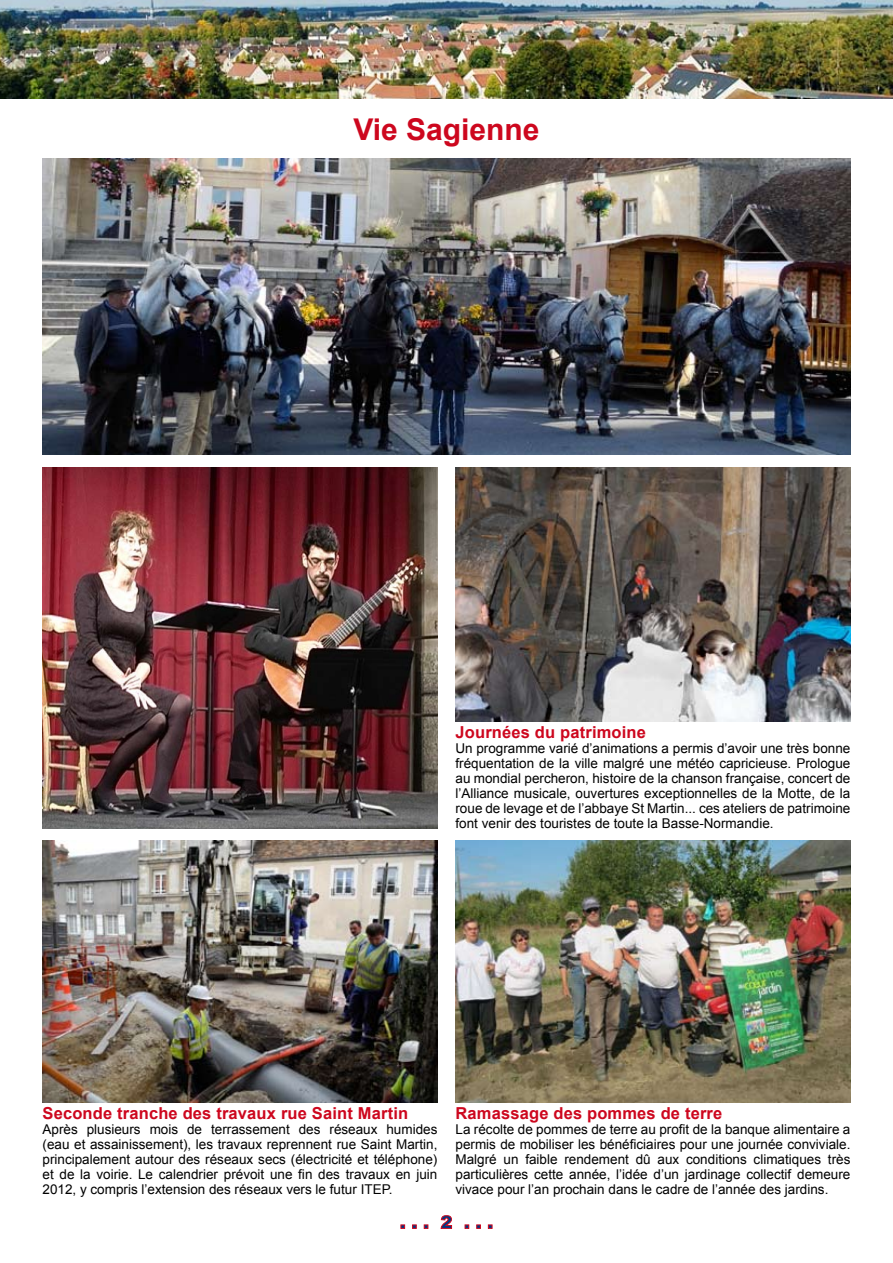
<style>
.page{position:relative;width:893px;height:1263px;background:#fff}
.page>*{position:absolute;margin:0;border:0;box-sizing:border-box;transform-origin:0 0}
.t1{font:700 30px "Arial";color:#cd071e}
.t2{font:700 16.5px "Arial";letter-spacing:.01em;color:#cd071e}
.t3{font:13.5px/15px "Arial";color:#000;text-align:justify}
</style>
<div class="page">
<svg style="left:400px;top:1215px;width:93px;height:14px"></svg>
<img style="left:0;top:0;width:893px;height:98px">
<img style="left:43px;top:159px;width:807px;height:295px">
<img style="left:455px;top:841px;width:395px;height:261px">
<img style="left:43px;top:841px;width:394px;height:261px">
<img style="left:43px;top:468px;width:394px;height:360px">
<img style="left:455px;top:468px;width:395px;height:253px">
<h1 class="t1" style="left:353px;top:110px;width:188px">Vie Sagienne</h1>
<p class="t2" style="left:455px;top:721px;width:192px">Journées du patrimoine</p>
<p class="t3" style="left:455px;top:740px;width:396px">Un programme varié d’animations a permis d’avoir une très bonne fréquentation de la ville malgré une météo capricieuse. Prologue au mondial percheron, histoire de la chanson française, concert de l’Alliance musicale, ouvertures exceptionnelles de la Motte, de la roue de levage et de l’abbaye St Martin... ces ateliers de patrimoine font venir des touristes de toute la Basse-Normandie.</p>
<p class="t2" style="left:43px;top:1102px;width:367px">Seconde tranche des travaux rue Saint Martin</p>
<p class="t3" style="left:43px;top:1121px;width:396px">Après plusieurs mois de terrassement des réseaux humides (eau et assainissement), les travaux reprennent rue Saint Martin, principalement autour des réseaux secs (électricité et téléphone) et de la voirie. Le calendrier prévoit une fin des travaux en juin 2012, y compris l’extension des réseaux vers le futur ITEP.</p>
<p class="t2" style="left:455px;top:1102px;width:268px">Ramassage des pommes de terre</p>
<p class="t3" style="left:455px;top:1121px;width:396px">La récolte de pommes de terre au profit de la banque alimentaire a permis de mobiliser les bénéficiaires pour une journée conviviale.<br>Malgré un faible rendement dû aux conditions climatiques très particulières cette année, l’idée d’un jardinage collectif demeure vivace pour l’an prochain dans le cadre de l’année des jardins.</p>
</div>
